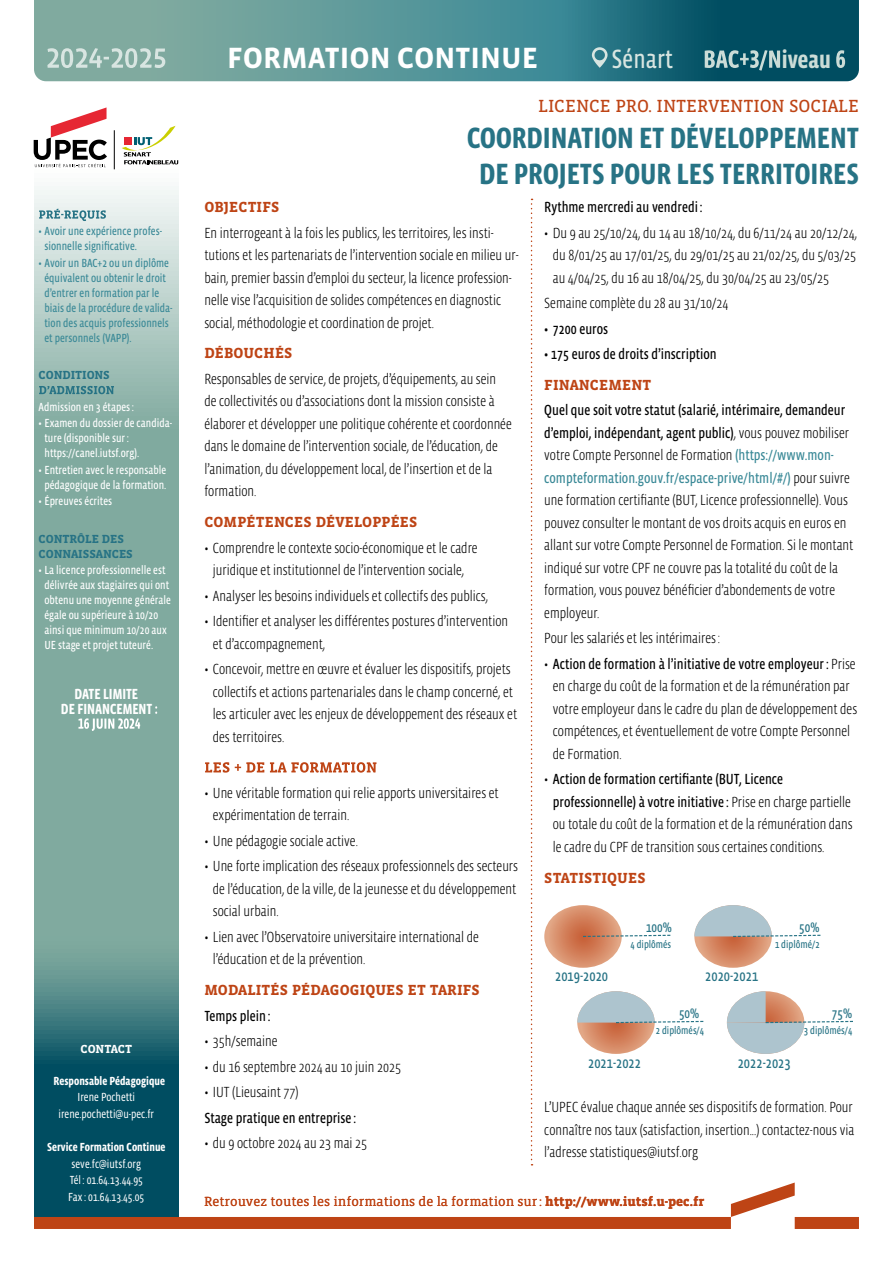
<style>
.page{position:relative;width:893px;height:1263px;background:#fff}
.page>*{position:absolute;margin:0;border:0;box-sizing:border-box;transform-origin:0 0}
.t1{font:700 30px/36px "Vista Sans Nar OTCE";color:#277385;text-align:center}
.t2{font:700 30px "Vista Sans OTCE";color:#fff}
.t3{font:27px "Vista Sans Nar OTCE";color:#d8e5e1}
.t4{font:700 25.5px "Vista Sans Nar OTCE";color:#cbdcd7}
.t5{font:18px "Vista Slab OTCE";color:#be4415}
.t6{font:15.6px "Vista Sans Nar OTCE";color:#277385}
.t7{font:300 15px/22.5px "Vista Sans Nar OTCE";color:#000}
.t8{font:15px "Vista Sans Nar OTCE";color:#000}
.t9{font:700 15px "Vista Slab OTCE";letter-spacing:.01em;color:#be4415}
.t10{font:700 15px/15px "Vista Sans Nar OTCE";color:#fff;text-align:center;scale:.95 1}
.t11{font:14.1px "Vista Sans Nar OTCE";color:#277385}
.t12{font:13.5px "Vista Slab OTCE";color:#be4415}
.t13{font:12px/15px "Vista Sans Nar OTCE";color:#fff}
.t14{font:12px/15px "Vista Sans Nar OTCE";color:#3a8997}
.t15{font:12px/16.5px "Vista Sans Nar OTCE";color:#fff;text-align:center}
.t16{font:700 12px "Vista Sans Nar OTCE";color:#fff}
.t17{font:700 12px/15px "Vista Slab OTCE";color:#277385}
.t18{font:700 12px "Vista Slab OTCE";letter-spacing:-.005em;color:#fff}
.t19{font:10.95px "Vista Sans Nar OTCE";color:#277385}
.s1{font-weight:400}
.s2{font-weight:400;color:#3a8997}
.s3{font-weight:700}
</style>
<div class="page">
<svg style="left:34px;top:0;width:825px;height:81px;background:#47878c"></svg>
<svg style="left:34px;top:139px;width:145px;height:1078px;background:#76a29e"></svg>
<svg style="left:39px;top:209px;width:67px;height:12px"></svg>
<svg style="left:39px;top:386px;width:75px;height:8px"></svg>
<svg style="left:155px;top:706px;width:2px;height:8px"></svg>
<svg style="left:78px;top:718px;width:62px;height:13px"></svg>
<svg style="left:205px;top:762px;width:171px;height:11px"></svg>
<svg style="left:577px;top:1024px;width:78px;height:30px"></svg>
<svg style="left:544px;top:905px;width:78px;height:63px"></svg>
<svg style="left:694px;top:938px;width:78px;height:30px"></svg>
<svg style="left:582px;top:934px;width:89px;height:4px"></svg>
<svg style="left:577px;top:991px;width:127px;height:33px"></svg>
<svg style="left:694px;top:905px;width:127px;height:33px"></svg>
<svg style="left:727px;top:991px;width:126px;height:63px"></svg>
<svg style="left:531px;top:199px;width:1px;height:966px"></svg>
<svg style="left:47px;top:48px;width:118px;height:20px;background:#a3c1b9"></svg>
<svg style="left:705px;top:50px;width:75px;height:21px;background:#568a93"></svg>
<svg style="left:836px;top:50px;width:9px;height:18px"></svg>
<svg style="left:592px;top:47px;width:16px;height:21px"></svg>
<svg style="left:731px;top:1182px;width:64px;height:35px"></svg>
<div style="left:34px;top:1217px;width:697px;height:12px;background:#be4415"></div>
<div style="left:795px;top:1217px;width:64px;height:12px;background:#be4415"></div>
<svg style="left:34px;top:107px;width:73px;height:60px"></svg>
<hr style="left:114px;top:130px;width:1px;height:39px;background:#000">
<svg style="left:122px;top:126px;width:56px;height:38px"></svg>
<p class="t14" style="left:45px;top:223px;width:119px;text-indent:-6px">• Avoir une expérience profes&shy;sionnelle significative.</p>
<p class="t14" style="left:45px;top:255px;width:130px;text-indent:-6px">• Avoir un BAC+2 ou un diplôme équivalent ou obtenir le droit d’entrer en formation par le biais de la procédure de valida&shy;tion des acquis professionnels et personnels (VAPP).</p>
<p class="t17" style="left:39px;top:367px;width:73px">CONDITIONS</p>
<p class="t13" style="left:39px;top:399px;width:97px">Admission en 3 étapes:</p>
<p class="t13" style="left:45px;top:415px;width:129px;text-indent:-6px">• Examen du dossier de candida&shy;ture (disponible sur: https://canel.iutsf.org).</p>
<p class="t13" style="left:39px;top:462px;width:129px;text-align:center">• Entretien avec le responsable pédagogique de la formation.</p>
<p class="t13" style="left:39px;top:493px;width:75px">• Épreuves écrites</p>
<p class="t17" style="left:39px;top:531px;width:96px">CONTRÔLE DES<br>CONNAISSANCES</p>
<p class="t13" style="left:45px;top:562px;width:128px;text-indent:-6px">• La licence professionnelle est délivrée aux stagiaires qui ont obtenu une moyenne générale égale ou supérieure à 10/20 ainsi que minimum 10/20 aux<br>UE stage et projet tuteuré.</p>
<p class="t10" style="left:61px;top:686px;width:98px">DATE LIMITE<br>DE FINANCEMENT</p>
<p class="t18" style="left:80px;top:1042px;width:53px">CONTACT</p>
<p class="t16" style="left:54px;top:1074px;width:113px">Responsable Pédagogique</p>
<p class="t15" style="left:58px;top:1089px;width:97px">Irene Pochetti irene.pochetti@u-pec.fr</p>
<p class="t16" style="left:47px;top:1140px;width:120px">Service Formation Continue</p>
<p class="t15" style="left:68px;top:1155px;width:78px;text-align:left">seve.fc@iutsf.org<br>Tél : 01.64.13.44.95<br>Fax: 01.64.13.45.05</p>
<h1 class="t2" style="left:227px;top:40px;width:312px">FORMATION CONTINUE</h1>
<h2 class="t3" style="left:612px;top:43px;width:63px">Sénart</h2>
<h3 class="t4" style="left:782px;top:45px;width:51px">iveau</h3>
<p class="t5" style="left:538px;top:96px;width:322px">LICENCE PRO. INTERVENTION SOCIALE</p>
<h1 class="t1" style="left:467px;top:120px;width:393px">COORDINATION ET DÉVELOPPEMENT<br>DE PROJETS POUR LES TERRITOIRES</h1>
<p class="t9" style="left:204px;top:199px;width:77px">OBJECTIFS</p>
<p class="t7" style="left:204px;top:221px;width:316px">En interrogeant à la fois les publics, les territoires, les insti&shy;tutions et les partenariats de l’intervention sociale en milieu ur&shy;bain, premier bassin d’emploi du secteur, la licence profession&shy;nelle vise l’acquisition de solides compétences en diagnostic social, méthodologie et coordination de projet.</p>
<p class="t9" style="left:204px;top:345px;width:90px">DÉBOUCHÉS</p>
<p class="t7" style="left:204px;top:367px;width:309px">Responsables de service, de projets, d’équipements, au sein de collectivités ou d’associations dont la mission consiste à élaborer et développer une politique cohérente et coordonnée dans le domaine de l’intervention sociale, de l’éducation, de l’animation, du développement local, de l’insertion et de la formation.</p>
<p class="t9" style="left:204px;top:514px;width:215px">COMPÉTENCES DÉVELOPPÉES</p>
<p class="t7" style="left:204px;top:536px;width:275px;text-align:center">• Comprendre le contexte socio-économique et le cadre juridique et institutionnel de l’intervention sociale,</p>
<p class="t7" style="left:204px;top:584px;width:285px">• Analyser les besoins individuels et collectifs des publics,</p>
<p class="t7" style="left:213px;top:610px;width:297px;text-indent:-9px">• Identifier et analyser les différentes postures d’intervention et d’accompagnement,</p>
<p class="t7" style="left:213px;top:658px;width:306px;text-indent:-9px">• Concevoir, mettre en œuvre et évaluer les dispositifs, projets collectifs et actions partenariales dans le champ concerné, et les articuler avec les enjeux de développement des réseaux et des territoires.</p>
<p class="t7" style="left:213px;top:781px;width:287px;text-indent:-9px">• Une véritable formation qui relie apports universitaires et expérimentation de terrain.</p>
<p class="t7" style="left:204px;top:829px;width:155px">• Une pédagogie sociale active.</p>
<p class="t7" style="left:213px;top:855px;width:307px;text-align:justify;text-indent:-9px">• Une forte implication des réseaux professionnels des secteurs de l’éducation, de la ville, de la jeunesse et du développement social urbain.</p>
<p class="t7" style="left:213px;top:925px;width:268px;text-indent:-9px">• Lien avec l’Observatoire universitaire international de l’éducation et de la prévention.</p>
<p class="t9" style="left:204px;top:982px;width:277px">MODALITÉS PÉDAGOGIQUES ET TARIFS</p>
<p class="t8" style="left:204px;top:1007px;width:68px">Temps plein :</p>
<p class="t7" style="left:204px;top:1030px;width:75px">• 35h/semaine</p>
<p class="t7" style="left:204px;top:1055px;width:198px">• du 16 septembre 2024 au 10 juin 2025</p>
<p class="t7" style="left:204px;top:1081px;width:96px">• IUT (Lieusaint 77)</p>
<p class="t8" style="left:204px;top:1109px;width:153px">Stage pratique en entreprise :</p>
<p class="t7" style="left:204px;top:1132px;width:164px">• du 9 octobre 2024 au 23 mai 25</p>
<p class="t8" style="left:544px;top:198px;width:160px">Rythme mercredi au vendredi :</p>
<p class="t7" style="left:553px;top:221px;width:306px;text-align:justify;text-indent:-9px">• Du 9 au 25/10/24, du 14 au 18/10/24, du 6/11/24 au 20/12/24, du 8/01/25 au 17/01/25, du 29/01/25 au 21/02/25, du 5/03/25 au 4/04/25, du 16 au 18/04/25, du 30/04/25 au 23/05/25</p>
<p class="t7" style="left:544px;top:292px;width:186px">Semaine complète du 28 au 31/10/24</p>
<p class="t8" style="left:544px;top:320px;width:65px">• 7200 euros</p>
<p class="t8" style="left:544px;top:345px;width:174px">• 175 euros de droits d’inscription</p>
<p class="t9" style="left:544px;top:376px;width:108px">FINANCEMENT</p>
<p class="t7" style="left:544px;top:399px;width:311px"><span class="s1">Quel que soit votre statut (salarié, intérimaire, demandeur d’emploi, indépendant, agent public)</span>, vous pouvez mobiliser votre Compte Personnel de Formation <span class="s2">(https://www.mon&shy;compteformation.gouv.fr/espace-prive/html/#/)</span> pour suivre une formation certifiante (BUT, Licence professionnelle). Vous pouvez consulter le montant de vos droits acquis en euros en allant sur votre Compte Personnel de Formation. Si le montant indiqué sur votre CPF ne couvre pas la totalité du coût de la formation, vous pouvez bénéficier d’abondements de votre employeur.</p>
<p class="t7" style="left:544px;top:627px;width:177px">Pour les salariés et les intérimaires:</p>
<p class="t7" style="left:553px;top:652px;width:306px;text-indent:-9px">• <span class="s1">Action de formation à l’initiative de votre employeur:</span> Prise en charge du coût de la formation et de la rémunération par votre employeur dans le cadre du plan de développement des compétences, et éventuellement de votre Compte Personnel de Formation.</p>
<p class="t7" style="left:553px;top:768px;width:301px;text-indent:-9px">• <span class="s1">Action de formation certifiante (BUT, Licence professionnelle) à votre initiative :</span> Prise en charge partielle ou totale du coût de la formation et de la rémunération dans le cadre du CPF de transition sous certaines conditions.</p>
<p class="t9" style="left:544px;top:869px;width:103px">STATISTIQUES</p>
<p class="t6" style="left:555px;top:967px;width:55px">2019-2020</p>
<p class="t11" style="left:646px;top:919px;width:27px">100%</p>
<p class="t11" style="left:799px;top:919px;width:22px">50%</p>
<p class="t19" style="left:630px;top:938px;width:42px">4 diplômés</p>
<p class="t19" style="left:775px;top:938px;width:46px">1 diplômé/2</p>
<p class="t6" style="left:705px;top:967px;width:55px">2020-2021</p>
<p class="t11" style="left:679px;top:1005px;width:22px">50%</p>
<p class="t11" style="left:832px;top:1005px;width:22px">75%</p>
<p class="t19" style="left:656px;top:1023px;width:50px">2 diplômés/4</p>
<p class="t19" style="left:804px;top:1023px;width:50px">3 diplômés/4</p>
<p class="t6" style="left:588px;top:1054px;width:55px">2021-2022</p>
<p class="t6" style="left:738px;top:1054px;width:55px">2022-2023</p>
<p class="t7" style="left:544px;top:1096px;width:312px;text-align:justify">L’UPEC évalue chaque année ses dispositifs de formation. Pour connaître nos taux (satisfaction, insertion...) contactez-nous via l’adresse statistiques@iutsf.org</p>
<p class="t12" style="left:204px;top:1194px;width:502px">Retrouvez toutes les informations de la formation sur : <span class="s3">http://www.iutsf.u-pec.fr</span></p>
</div>
